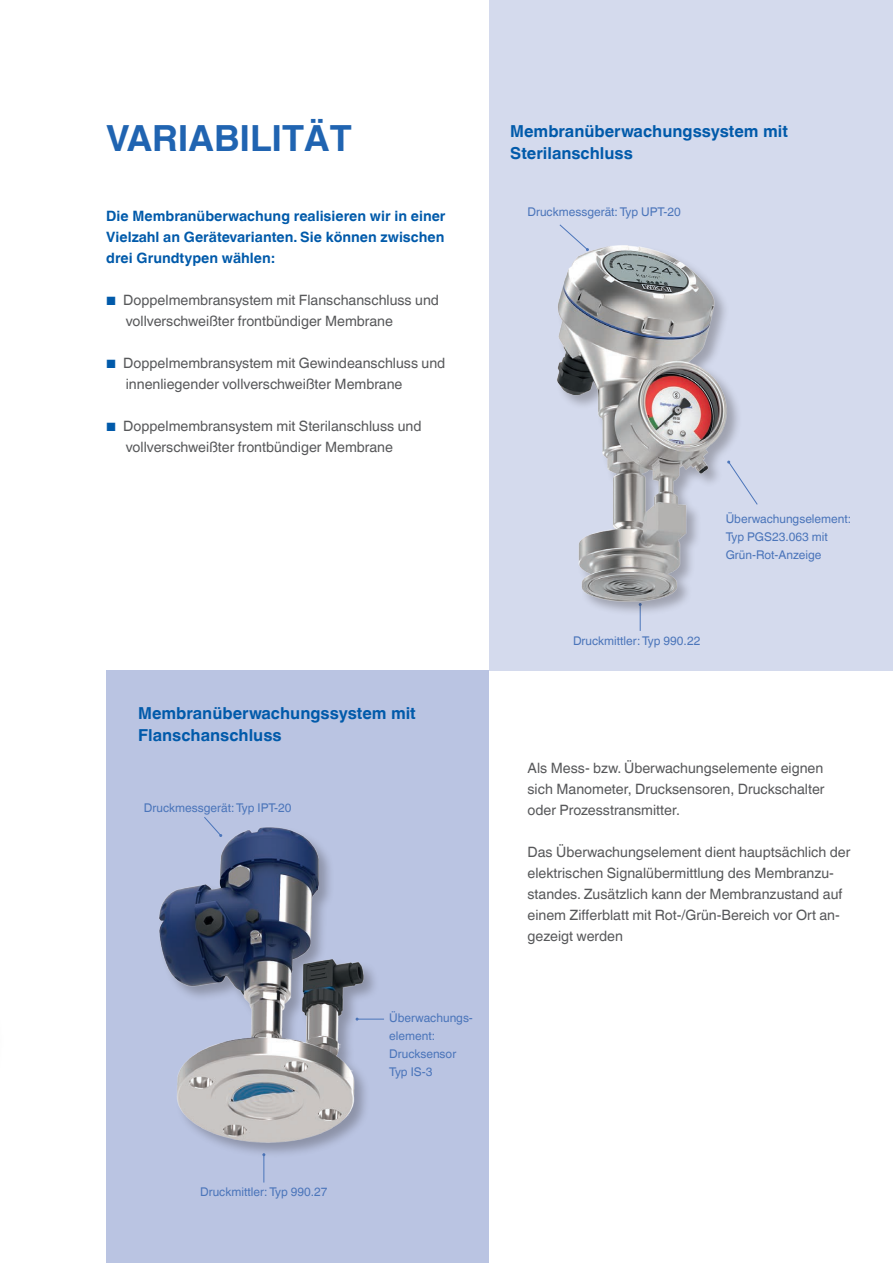
<style>
.page{position:relative;width:893px;height:1263px;background:#fff}
.page>*{position:absolute;margin:0;border:0;box-sizing:border-box;transform-origin:0 0}
.t1{font:700 36px "Helvetica World";color:#2064b1}
.t2{font:700 16.5px/22.5px "Helvetica World";color:#015aaa}
.t3{font:14.25px/21px "Helvetica World";color:#57585a}
.t4{font:700 14.25px/21px "Helvetica World";color:#015aaa;text-align:justify}
.t5{font:12px/18px "Helvetica World";color:#4b75ba}
.s1{font-size:12px;color:#015aaa}
</style>
<div class="page">
<div style="left:489px;top:0;width:404px;height:670px;background:#d4daed"></div>
<div style="left:106px;top:670px;width:383px;height:593px;background:#bac4e2"></div>
<svg style="left:559px;top:224px;width:23px;height:20px"></svg>
<svg style="left:743px;top:482px;width:15px;height:23px"></svg>
<svg style="left:639px;top:616px;width:2px;height:15px"></svg>
<svg style="left:263px;top:1158px;width:2px;height:24px"></svg>
<div style="left:556px;top:245px;width:187px;height:371px;background:#231f20;opacity:.3"></div>
<img style="left:556px;top:244px;width:175px;height:359px">
<img style="left:159px;top:819px;width:217px;height:333px">
<h1 class="t1" style="left:106px;top:117px;width:247px">VARIABILITÄT</h1>
<p class="t4" style="left:106px;top:205px;width:341px">Die Membranüberwachung realisieren wir in einer Vielzahl an Gerätevarianten. Sie können zwischen drei Grundtypen wählen:</p>
<p class="t3" style="left:126px;top:289px;width:315px;text-indent:-20px"><span class="s1">■</span> Doppelmembransystem mit Flanschanschluss und vollverschweißter frontbündiger Membrane</p>
<p class="t3" style="left:126px;top:352px;width:321px;text-indent:-20px"><span class="s1">■</span> Doppelmembransystem mit Gewindeanschluss und innenliegender vollverschweißter Membrane</p>
<p class="t3" style="left:126px;top:415px;width:297px;text-indent:-20px"><span class="s1">■</span> Doppelmembransystem mit Sterilanschluss und vollverschweißter frontbündiger Membrane</p>
<p class="t2" style="left:138px;top:702px;width:279px">Membranüberwachungssystem mit<br>Flanschanschluss</p>
<p class="t5" style="left:144px;top:799px;width:149px">Druckmessgerät: Typ IPT-20</p>
<p class="t5" style="left:389px;top:1009px;width:85px">Überwachungs&shy;element:<br>Drucksensor<br>Typ IS-3</p>
<p class="t2" style="left:510px;top:120px;width:279px">Membranüberwachungssystem mit<br>Sterilanschluss</p>
<p class="t5" style="left:527px;top:203px;width:155px">Druckmessgerät: Typ UPT-20</p>
<p class="t5" style="left:726px;top:510px;width:127px">Überwachungselement:<br>Typ PGS23.063 mit<br>Grün-Rot-Anzeige</p>
<p class="t5" style="left:573px;top:632px;width:129px">Druckmittler: Typ 990.22</p>
<p class="t3" style="left:527px;top:757px;width:299px;text-align:justify">Als Mess- bzw. Überwachungselemente eignen sich Manometer, Drucksensoren, Druckschalter oder Prozesstransmitter.</p>
<p class="t3" style="left:527px;top:841px;width:324px">Das Überwachungselement dient hauptsächlich der elektrischen Signalübermittlung des Membranzu&shy;standes. Zusätzlich kann der Membranzustand auf einem Zifferblatt mit Rot-/Grün-Bereich vor Ort an&shy;gezeigt werden</p>
<p class="t5" style="left:200px;top:1182px;width:129px">Druckmittler: Typ 990.27</p>
</div>
